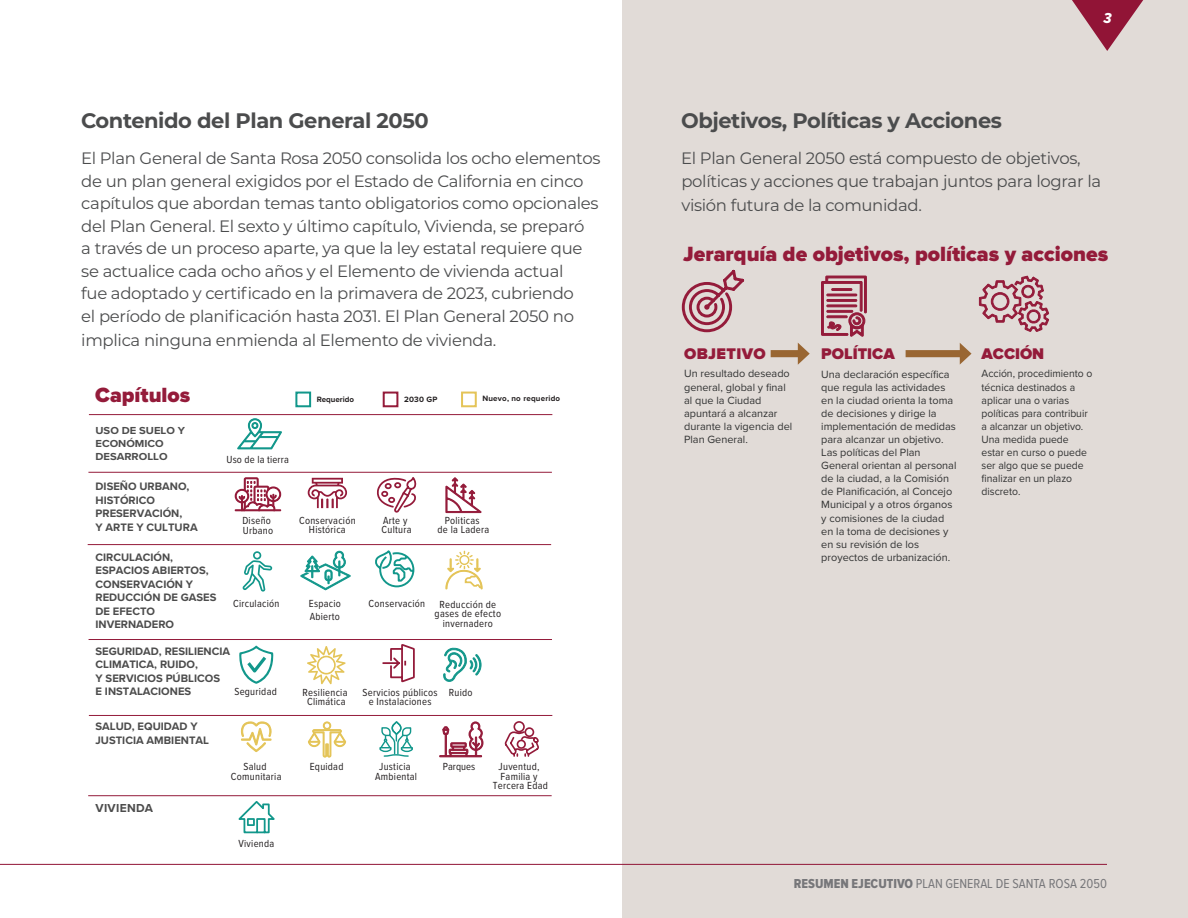
<style>
.page{position:relative;width:1188px;height:918px;background:#fff}
.page>*{position:absolute;margin:0;border:0;box-sizing:border-box;transform-origin:0 0}
.t1{font:900 21.3px "Proxima Nova";color:#941b3a}
.station_number{font:700 21px "Montserrat";letter-spacing:-.02em;color:#4b4c4d}
.station_number-2{font:16.5px/22.5px "Montserrat";letter-spacing:-.02em;color:#4b4c4d}
.t2{font:900 16.05px "Proxima Nova";color:#941b3a}
.t3{font:900 16.05px "Proxima Nova";letter-spacing:.025em;color:#941b3a}
.t4{font:15px "Proxima Nova Cond Extrabld It";color:#fff}
.t5{font:13.5px "Proxima Nova Cond";color:#77777a}
.t6{font:700 12px "Proxima Nova";letter-spacing:.025em;color:#4c4c4c}
.t7{font:700 11.25px/13.4px "Proxima Nova";color:#4c4c4c}
.t8{font:10.95px/13px "Proxima Nova";color:#313232}
.t9{font:10.95px/13px "Proxima Nova";color:#313232;scale:.95 1}
.t10{font:10.65px/9.6px "Proxima Nova Cond";letter-spacing:.025em;color:#231f20;text-align:center}
.t11{font:700 10.5px/12.6px "Proxima Nova";color:#4c4c4c;scale:1.06 1}
.t12{font:700 7.95px "Proxima Nova";letter-spacing:.025em;color:#231f20}
.t13{font:700 7.95px "Proxima Nova";letter-spacing:-.005em;color:#231f20}
.s1{font-family:"Proxima Nova Cond Extrabld"}
</style>
<div class="page">
<div style="left:623px;top:0;width:565px;height:918px;background:#e1dbd7"></div>
<hr style="left:0;top:864px;width:1107px;height:1px;background:#911436">
<svg style="left:1072px;top:0;width:71px;height:51px"></svg>
<hr style="left:89px;top:414px;width:463px;height:1px;background:#941b3a">
<hr style="left:88px;top:472px;width:464px;height:1px;background:#941b3a">
<hr style="left:88px;top:544px;width:463px;height:1px;background:#941b3a">
<hr style="left:89px;top:639px;width:463px;height:1px;background:#941b3a">
<hr style="left:89px;top:715px;width:463px;height:1px;background:#941b3a">
<svg style="left:237px;top:418px;width:45px;height:32px"></svg>
<svg style="left:235px;top:477px;width:46px;height:35px"></svg>
<svg style="left:308px;top:478px;width:39px;height:30px"></svg>
<svg style="left:377px;top:477px;width:40px;height:36px"></svg>
<svg style="left:446px;top:477px;width:36px;height:36px"></svg>
<svg style="left:243px;top:551px;width:29px;height:41px"></svg>
<svg style="left:300px;top:551px;width:51px;height:39px"></svg>
<svg style="left:239px;top:646px;width:35px;height:38px"></svg>
<svg style="left:444px;top:648px;width:38px;height:34px"></svg>
<svg style="left:241px;top:721px;width:31px;height:31px"></svg>
<svg style="left:308px;top:721px;width:38px;height:37px"></svg>
<svg style="left:379px;top:721px;width:34px;height:36px"></svg>
<svg style="left:238px;top:801px;width:37px;height:33px"></svg>
<div style="left:439px;top:755px;width:43px;height:2px;border:1px solid #941b3a"></div>
<svg style="left:442px;top:721px;width:41px;height:35px"></svg>
<svg style="left:504px;top:721px;width:35px;height:36px"></svg>
<div style="left:295px;top:392px;width:16px;height:15px;border:2px solid #12978b"></div>
<div style="left:383px;top:392px;width:15px;height:15px;border:2px solid #941b3a"></div>
<div style="left:461px;top:392px;width:16px;height:15px;border:2px solid #e4c458"></div>
<svg style="left:375px;top:550px;width:40px;height:38px"></svg>
<svg style="left:307px;top:646px;width:39px;height:38px"></svg>
<svg style="left:382px;top:644px;width:33px;height:39px"></svg>
<svg style="left:445px;top:551px;width:38px;height:39px"></svg>
<hr style="left:88px;top:795px;width:464px;height:1px;background:#941b3a">
<svg style="left:681px;top:269px;width:64px;height:64px"></svg>
<svg style="left:821px;top:276px;width:46px;height:61px"></svg>
<svg style="left:979px;top:275px;width:70px;height:57px"></svg>
<div style="left:771px;top:350px;width:31px;height:7px;background:#996632"></div>
<svg style="left:798px;top:343px;width:12px;height:22px"></svg>
<div style="left:906px;top:350px;width:60px;height:7px;background:#996632"></div>
<svg style="left:960px;top:343px;width:12px;height:22px"></svg>
<p class="station_number" style="left:81px;top:106px;width:349px">Contenido del Plan General 2050</p>
<p class="station_number-2" style="left:81px;top:147px;width:521px">El Plan General de Santa Rosa 2050 consolida los ocho elementos de un plan general exigidos por el Estado de California en cinco capítulos que abordan temas tanto obligatorios como opcionales del Plan General. El sexto y último capítulo, Vivienda, se preparó<br>a través de un proceso aparte, ya que la ley estatal requiere que se actualice cada ocho años y el Elemento de vivienda actual<br>fue adoptado y certificado en la primavera de 2023, cubriendo<br>el período de planificación hasta 2031. El Plan General 2050 no</p>
<p class="station_number-2" style="left:81px;top:328px;width:416px">implica ninguna enmienda al Elemento de vivienda.</p>
<p class="t1" style="left:95px;top:379px;width:97px">Capítulos</p>
<p class="t11" style="left:96px;top:424px;width:86px">USO DE SUELO Y<br>ECONÓMICO<br>DESARROLLO</p>
<p class="t7" style="left:96px;top:480px;width:104px">DISEÑO URBANO,<br>HISTÓRICO<br>PRESERVACIÓN,<br>Y ARTE Y CULTURA</p>
<p class="t7" style="left:96px;top:550px;width:122px">CIRCULACIÓN,<br>ESPACIOS ABIERTOS,<br>CONSERVACIÓN Y<br>REDUCCIÓN DE GASES<br>DE EFECTO<br>INVERNADERO</p>
<p class="t7" style="left:96px;top:644px;width:136px">SEGURIDAD, RESILIENCIA<br>CLIMATICA, RUIDO,<br>Y SERVICIOS PÚBLICOS<br>E INSTALACIONES</p>
<p class="t7" style="left:96px;top:720px;width:115px">SALUD, EQUIDAD Y<br>JUSTICIA AMBIENTAL</p>
<p class="t13" style="left:317px;top:394px;width:39px">Requerido</p>
<p class="t12" style="left:404px;top:394px;width:35px">2030 GP</p>
<p class="t12" style="left:482px;top:393px;width:79px">Nuevo, no requerido</p>
<p class="t10" style="left:226px;top:454px;width:64px">Uso de la tierra</p>
<p class="t10" style="left:242px;top:515px;width:32px;text-align:left">Diseño<br>Urbano</p>
<p class="t10" style="left:299px;top:515px;width:58px">Conservación<br>Histórica</p>
<p class="t10" style="left:382px;top:515px;width:32px;text-align:left">Arte y<br>Cultura</p>
<p class="t10" style="left:438px;top:515px;width:53px">Politicas<br>de la Ladera</p>
<p class="t10" style="left:233px;top:598px;width:48px">Circulación</p>
<p class="t10" style="left:369px;top:598px;width:58px">Conservación</p>
<p class="t10" style="left:309px;top:597px;width:34px;line-height:12.8px;text-align:left">Espacio<br>Abierto</p>
<p class="t10" style="left:435px;top:599px;width:68px">Reducción de gases de efecto invernadero</p>
<p class="t10" style="left:234px;top:686px;width:44px">Seguridad</p>
<p class="t10" style="left:363px;top:687px;width:77px">Servicios públicos e Instalaciones</p>
<p class="t10" style="left:303px;top:687px;width:46px">Resiliencia<br>Climática</p>
<p class="t10" style="left:449px;top:687px;width:25px">Ruido</p>
<p class="t6" style="left:96px;top:799px;width:59px">VIVIENDA</p>
<p class="t10" style="left:231px;top:761px;width:52px">Salud<br>Comunitaria</p>
<p class="t10" style="left:375px;top:761px;width:43px">Justicia<br>Ambiental</p>
<p class="t10" style="left:310px;top:761px;width:35px">Equidad</p>
<p class="t10" style="left:239px;top:838px;width:37px">Vivienda</p>
<p class="t10" style="left:443px;top:761px;width:34px">Parques</p>
<p class="t10" style="left:493px;top:761px;width:57px">Juventud,<br>Familia y<br>Tercera Edad</p>
<p class="t4" style="left:1104px;top:9px;width:9px">3</p>
<p class="station_number" style="left:681px;top:106px;width:323px">Objetivos, Políticas y Acciones</p>
<p class="station_number-2" style="left:681px;top:147px;width:422px">El Plan General 2050 está compuesto de objetivos, políticas y acciones que trabajan juntos para lograr la</p>
<p class="station_number-2" style="left:681px;top:193px;width:242px">visión futura de la comunidad.</p>
<p class="t1" style="left:683px;top:241px;width:427px">Jerarquía de objetivos, políticas y acciones</p>
<p class="t3" style="left:684px;top:345px;width:83px">OBJETIVO</p>
<p class="t2" style="left:821px;top:345px;width:75px">POLÍTICA</p>
<p class="t2" style="left:982px;top:345px;width:64px">ACCIÓN</p>
<p class="t8" style="left:821px;top:367px;width:137px">Una declaración específica que regula las actividades en la ciudad orienta la toma de decisiones y dirige la implementación de medidas para alcanzar un objetivo.<br>Las políticas del Plan<br>General orientan al personal de la ciudad, a la Comisión de Planificación, al Concejo<br>Municipal y a otros órganos y comisiones de la ciudad en la toma de decisiones y en su revisión de los proyectos de urbanización.</p>
<p class="t8" style="left:684px;top:367px;width:110px">Un resultado deseado general, global y final al que la Ciudad apuntará a alcanzar durante la vigencia del<br>Plan General.</p>
<p class="t9" style="left:982px;top:367px;width:118px">Acción, procedimiento o técnica destinados a aplicar una o varias políticas para contribuir a alcanzar un objetivo.<br>Una medida puede estar en curso o puede ser algo que se puede finalizar en un plazo discreto.</p>
<p class="t5" style="left:794px;top:877px;width:315px"><span class="s1">RESUMEN EJECUTIVO</span> PLAN GENERAL DE SANTA ROSA 2050</p>
</div>
